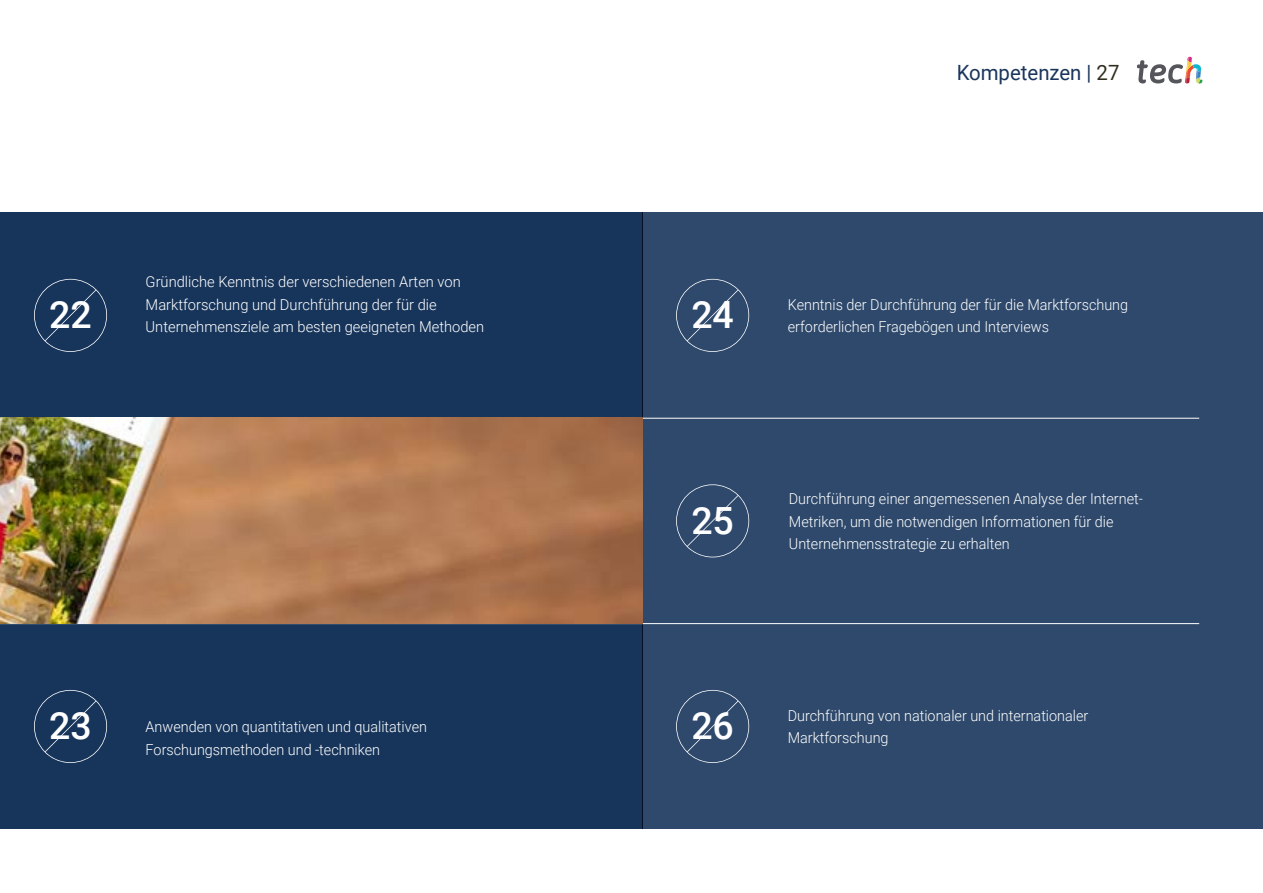
<style>
.page{position:relative;width:1263px;height:893px;background:#fff}
.page>*{position:absolute;margin:0;border:0;box-sizing:border-box;transform-origin:0 0}
.t1{font:500 37.5px "Roboto";color:#fff}
.t2{font:21px "Roboto";color:#1a355c}
.t3{font:300 15px/22.5px "Roboto";color:#fff;scale:.96 1}
.t4{font:300 15px/22.5px "Roboto";color:#fff}
.s1{color:#312e20}
</style>
<div class="page">
<div style="left:0;top:213px;width:642px;height:616px;background:#17355b"></div>
<svg style="left:34px;top:279px;width:73px;height:73px"></svg>
<svg style="left:1137px;top:57px;width:65px;height:27px"></svg>
<div style="left:642px;top:213px;width:621px;height:616px;background:#2e496b"></div>
<svg style="left:34px;top:690px;width:73px;height:73px"></svg>
<svg style="left:676px;top:279px;width:73px;height:73px"></svg>
<svg style="left:676px;top:690px;width:73px;height:73px"></svg>
<svg style="left:676px;top:484px;width:73px;height:73px"></svg>
<hr style="left:0;top:418px;width:1199px;height:1px;background:#fff">
<hr style="left:0;top:623px;width:1199px;height:1px;background:#fff">
<img style="left:0;top:418px;width:642px;height:205px">
<h1 class="t1" style="left:49px;top:288px;width:44px">22</h1>
<p class="t4" style="left:146px;top:270px;width:317px">Gründliche Kenntnis der verschiedenen Arten von<br>Marktforschung und Durchführung der für die</p>
<p class="t4" style="left:146px;top:315px;width:340px">Unternehmensziele am besten geeigneten Methoden</p>
<h1 class="t1" style="left:49px;top:699px;width:44px">23</h1>
<p class="t3" style="left:146px;top:715px;width:295px">Anwenden von quantitativen und qualitativen<br>Forschungsmethoden und -techniken</p>
<h2 class="t2" style="left:957px;top:57px;width:164px">Kompetenzen | <span class="s1">27</span></h2>
<h1 class="t1" style="left:691px;top:288px;width:44px">24</h1>
<p class="t3" style="left:788px;top:293px;width:356px">Kenntnis der Durchführung der für die Marktforschung erforderlichen Fragebögen und Interviews</p>
<h1 class="t1" style="left:691px;top:494px;width:44px">25</h1>
<p class="t3" style="left:789px;top:487px;width:370px">Durchführung einer angemessenen Analyse der Internet-<br>Metriken, um die notwendigen Informationen für die<br>Unternehmensstrategie zu erhalten</p>
<h1 class="t1" style="left:691px;top:699px;width:44px">26</h1>
<p class="t3" style="left:788px;top:704px;width:315px">Durchführung von nationaler und internationaler</p>
<p class="t3" style="left:788px;top:726px;width:106px">Marktforschung</p>
</div>
